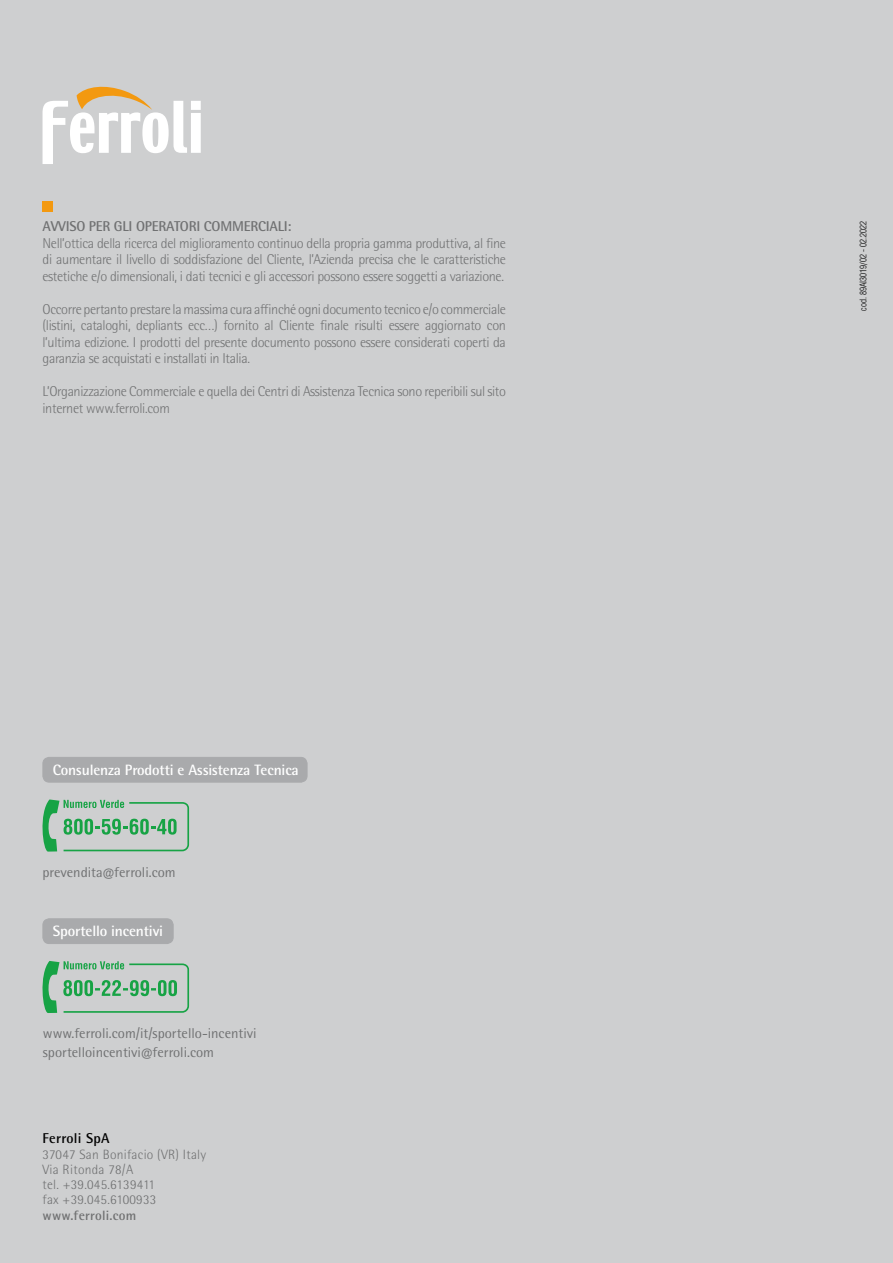
<style>
.page{position:relative;width:893px;height:1263px;background:#cecfd0}
.page>*{position:absolute;margin:0;border:0;box-sizing:border-box;transform-origin:0 0}
.t1{font:700 15px "Rotis Semi Sans Pro";letter-spacing:-.01em;color:#fff}
.t2{font:300 14.25px/16.5px "Rotis Semi Sans Pro";letter-spacing:-.025em;color:#707172;text-align:justify}
.t3{font:14.25px/18.8px "Rotis Semi Sans Pro";color:#707172}
.t4{font:700 14.25px "Rotis Semi Sans Pro";letter-spacing:-.015em;color:#707172}
.t5{font:700 14.25px "Rotis Semi Sans Pro";letter-spacing:.02em;color:#000}
.t6{font:300 13.5px/15.3px "Rotis Semi Sans Pro";letter-spacing:.02em;color:#707172}
.t7{font:700 13.5px "Rotis Semi Sans Pro";letter-spacing:.02em;color:#707172}
.t8{font:300 condensed 9px "Helvetica LT Std";color:#000}
</style>
<div class="page">
<svg style="left:43px;top:86px;width:158px;height:78px"></svg>
<div style="left:43px;top:202px;width:10px;height:10px;background:#f39910"></div>
<div style="left:43px;top:757px;width:264px;height:25px;background:#a9aaac;border-radius:6px"></div>
<div style="left:43px;top:757px;width:264px;height:25px;border:1px solid #a9aaac;border-radius:6px"></div>
<div style="left:43px;top:919px;width:130px;height:24px;background:#a9aaac;border-radius:6px"></div>
<div style="left:43px;top:918px;width:131px;height:26px;border:1px solid #a9aaac;border-radius:6px"></div>
<svg style="left:42px;top:961px;width:148px;height:52px"></svg>
<svg style="left:42px;top:799px;width:148px;height:53px"></svg>
<p class="t4" style="left:43px;top:218px;width:251px">AVVISO PER GLI OPERATORI COMMERCIALI:</p>
<p class="t2" style="left:43px;top:235px;width:465px">Nell’ottica della ricerca del miglioramento continuo della propria gamma produttiva, al fine di aumentare il livello di soddisfazione del Cliente, l’Azienda precisa che le caratteristiche estetiche e/o dimensionali, i dati tecnici e gli accessori possono essere soggetti a variazione.</p>
<p class="t2" style="left:43px;top:301px;width:465px">Occorre pertanto prestare la massima cura affinché ogni documento tecnico e/o commerciale (listini, cataloghi, depliants ecc…) fornito al Cliente finale risulti essere aggiornato con l’ultima edizione. I prodotti del presente documento possono essere considerati coperti da garanzia se acquistati e installati in Italia.</p>
<p class="t2" style="left:43px;top:383px;width:465px">L’Organizzazione Commerciale e quella dei Centri di Assistenza Tecnica sono reperibili sul sito internet www.ferroli.com</p>
<p class="t1" style="left:53px;top:761px;width:248px">Consulenza Prodotti e Assistenza Tecnica</p>
<p class="t3" style="left:43px;top:863px;width:135px">prevendita@ferroli.com</p>
<p class="t1" style="left:53px;top:922px;width:112px">Sportello incentivi</p>
<p class="t3" style="left:43px;top:1024px;width:215px">www.ferroli.com/it/sportello-incentivi sportelloincentivi@ferroli.com</p>
<p class="t5" style="left:43px;top:1130px;width:69px">Ferroli SpA</p>
<p class="t6" style="left:43px;top:1146px;width:165px">37047 San Bonifacio (VR) Italy<br>Via Ritonda 78/A<br>tel. +39.045.6139411<br>fax +39.045.6100933</p>
<p class="t7" style="left:43px;top:1207px;width:95px">www.ferroli.com</p>
<p class="t8" style="left:858px;top:311px;width:91px;rotate:-90deg">cod. 89AI3019/02 - 02.2022</p>
</div>
